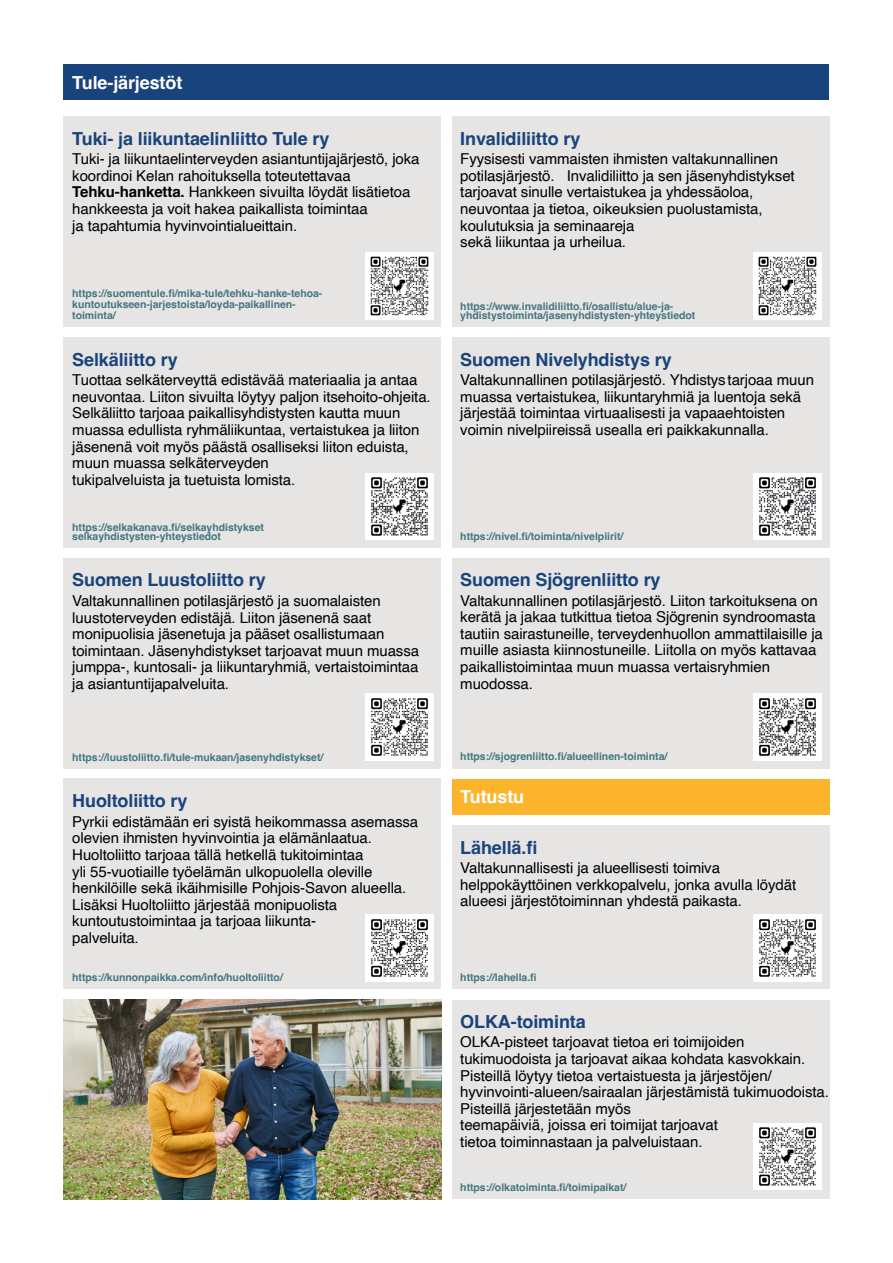
<style>
.page{position:relative;width:893px;height:1263px;background:#fff}
.page>*{position:absolute;margin:0;border:0;box-sizing:border-box;transform-origin:0 0}
.t1{font:700 18px "Helvetica";letter-spacing:-.005em;color:#19437d}
.t2{font:700 18px "Helvetica";letter-spacing:-.005em;color:#fff}
.t3{font:15px/16.5px "Helvetica";letter-spacing:-.005em;color:#000001}
.t4{font:700 10.5px/11.4px "Helvetica";letter-spacing:-.005em;color:#457682}
.s1{font-weight:700}
</style>
<div class="page">
<div style="left:64px;top:117px;width:377px;height:210px;background:#e6e5e3"></div>
<img style="left:365px;top:252px;width:68px;height:67px">
<div style="left:64px;top:337px;width:377px;height:210px;background:#e6e5e3"></div>
<img style="left:366px;top:473px;width:68px;height:67px">
<div style="left:64px;top:558px;width:377px;height:210px;background:#e6e5e3"></div>
<img style="left:365px;top:694px;width:68px;height:66px">
<div style="left:64px;top:779px;width:377px;height:210px;background:#e6e5e3"></div>
<img style="left:366px;top:915px;width:68px;height:66px">
<div style="left:452px;top:558px;width:377px;height:210px;background:#e6e5e3"></div>
<img style="left:753px;top:694px;width:69px;height:66px">
<div style="left:452px;top:337px;width:377px;height:210px;background:#e6e5e3"></div>
<img style="left:754px;top:473px;width:68px;height:67px">
<div style="left:452px;top:117px;width:377px;height:210px;background:#e6e5e3"></div>
<img style="left:753px;top:252px;width:68px;height:67px">
<div style="left:452px;top:825px;width:377px;height:164px;background:#e6e5e3"></div>
<img style="left:753px;top:914px;width:68px;height:67px">
<div style="left:452px;top:1000px;width:377px;height:198px;background:#e6e5e3"></div>
<img style="left:753px;top:1123px;width:68px;height:67px">
<div style="left:452px;top:779px;width:377px;height:36px;background:#fcb42d"></div>
<div style="left:64px;top:64px;width:765px;height:36px;background:#19437d"></div>
<img style="left:64px;top:1000px;width:377px;height:199px">
<p class="t2" style="left:72px;top:75px;width:112px">Tule-järjestöt</p>
<p class="t1" style="left:72px;top:131px;width:259px">Tuki- ja liikuntaelinliitto Tule ry</p>
<p class="t3" style="left:72px;top:152px;width:349px">Tuki- ja liikuntaelinterveyden asiantuntĳajärjestö, joka koordinoi Kelan rahoituksella toteutettavaa <span class="s1">Tehku-hanketta.</span> Hankkeen sivuilta löydät lisätietoa hankkeesta ja voit hakea paikallista toimintaa<br>ja tapahtumia hyvinvointialueittain.</p>
<p class="t4" style="left:72px;top:288px;width:252px">https://suomentule.fi/mika-tule/tehku-hanke-tehoa&shy;kuntoutukseen-jarjestoista/loyda-paikallinen&shy;toiminta/</p>
<p class="t1" style="left:72px;top:352px;width:107px">Selkäliitto ry</p>
<p class="t3" style="left:72px;top:373px;width:360px">Tuottaa selkäterveyttä edistävää materiaalia ja antaa neuvontaa. Liiton sivuilta löytyy paljon itsehoito-ohjeita.<br>Selkäliitto tarjoaa paikallisyhdistysten kautta muun muassa edullista ryhmäliikuntaa, vertaistukea ja liiton jäsenenä voit myös päästä osalliseksi liiton eduista, muun muassa selkäterveyden<br>tukipalveluista ja tuetuista lomista.</p>
<p class="t4" style="left:72px;top:523px;width:193px;line-height:9px">https://selkakanava.fi/selkayhdistykset selkayhdistysten-yhteystiedot</p>
<p class="t1" style="left:72px;top:573px;width:195px">Suomen Luustoliitto ry</p>
<p class="t3" style="left:72px;top:593px;width:348px">Valtakunnallinen potilasjärjestö ja suomalaisten luustoterveyden edistäjä. Liiton jäsenenä saat monipuolisia jäsenetuja ja pääset osallistumaan toimintaan. Jäsenyhdistykset tarjoavat muun muassa jumppa-, kuntosali- ja liikuntaryhmiä, vertaistoimintaa ja asiantuntĳapalveluita.</p>
<p class="t4" style="left:72px;top:752px;width:253px">https://luustoliitto.fi/tule-mukaan/jasenyhdistykset/</p>
<p class="t1" style="left:72px;top:794px;width:117px">Huoltoliitto ry</p>
<p class="t3" style="left:72px;top:814px;width:348px">Pyrkii edistämään eri syistä heikommassa asemassa olevien ihmisten hyvinvointia ja elämänlaatua.<br>Huoltoliitto tarjoaa tällä hetkellä tukitoimintaa<br>yli 55-vuotiaille työelämän ulkopuolella oleville henkilöille sekä ikäihmisille Pohjois-Savon alueella.<br>Lisäksi Huoltoliitto järjestää monipuolista kuntoutustoimintaa ja tarjoaa liikunta-<br>palveluita.</p>
<p class="t4" style="left:72px;top:972px;width:212px">https://kunnonpaikka.com/info/huoltoliitto/</p>
<p class="t1" style="left:460px;top:131px;width:122px">Invalidiliitto ry</p>
<p class="t3" style="left:460px;top:152px;width:336px">Fyysisesti vammaisten ihmisten valtakunnallinen potilasjärjestö. Invalidiliitto ja sen jäsenyhdistykset tarjoavat sinulle vertaistukea ja yhdessäoloa, neuvontaa ja tietoa, oikeuksien puolustamista, koulutuksia ja seminaareja<br>sekä liikuntaa ja urheilua.</p>
<p class="t4" style="left:460px;top:303px;width:237px;line-height:9px">https://www.invalidiliitto.fi/osallistu/alue-ja&shy;yhdistystoiminta/jasenyhdistysten-yhteystiedot</p>
<p class="t1" style="left:460px;top:352px;width:213px">Suomen Nivelyhdistys ry</p>
<p class="t3" style="left:460px;top:372px;width:355px">Valtakunnallinen potilasjärjestö. Yhdistystarjoaa muun muassa vertaistukea, liikuntaryhmiä ja luentoja sekä järjestää toimintaa virtuaalisesti ja vapaaehtoisten voimin nivelpiireissä usealla eri paikkakunnalla.</p>
<p class="t4" style="left:460px;top:531px;width:165px">https://nivel.fi/toiminta/nivelpiirit/</p>
<p class="t1" style="left:460px;top:573px;width:202px">Suomen Sjögrenliitto ry</p>
<p class="t3" style="left:460px;top:593px;width:364px">Valtakunnallinen potilasjärjestö. Liiton tarkoituksena on kerätä ja jakaa tutkittua tietoa Sjögrenin syndroomasta tautiin sairastuneille, terveydenhuollon ammattilaisille ja muille asiasta kiinnostuneille. Liitolla on myös kattavaa paikallistoimintaa muun muassa vertaisryhmien muodossa.</p>
<p class="t4" style="left:460px;top:752px;width:209px">https://sjogrenliitto.fi/alueellinen-toiminta/</p>
<p class="t2" style="left:460px;top:789px;width:65px">Tutustu</p>
<p class="t1" style="left:460px;top:840px;width:79px">Lähellä.fi</p>
<p class="t3" style="left:460px;top:860px;width:337px">Valtakunnallisesti ja alueellisesti toimiva helppokäyttöinen verkkopalvelu, jonka avulla löydät alueesi järjestötoiminnan yhdestä paikasta.</p>
<p class="t4" style="left:460px;top:972px;width:78px">https://lahella.fi</p>
<p class="t1" style="left:460px;top:1014px;width:127px">OLKA-toiminta</p>
<p class="t3" style="left:460px;top:1035px;width:370px">OLKA-pisteet tarjoavat tietoa eri toimĳoiden tukimuodoista ja tarjoavat aikaa kohdata kasvokkain.<br>Pisteillä löytyy tietoa vertaistuesta ja järjestöjen/ hyvinvointi-alueen/sairaalan järjestämistä tukimuodoista.<br>Pisteillä järjestetään myös<br>teemapäiviä, joissa eri toimĳat tarjoavat<br>tietoa toiminnastaan ja palveluistaan.</p>
<p class="t4" style="left:460px;top:1182px;width:168px">https://olkatoiminta.fi/toimipaikat/</p>
</div>
